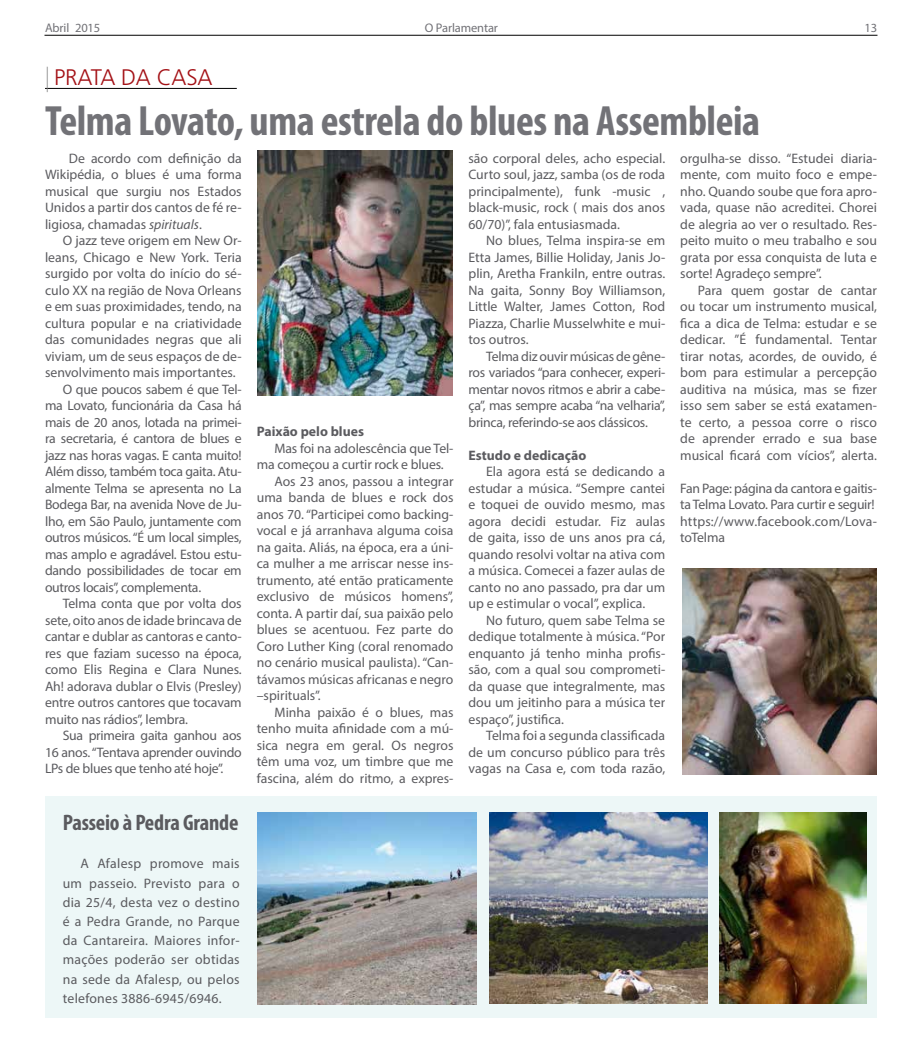
<style>
.page{position:relative;width:922px;height:1063px;background:#fff}
.page>*{position:absolute;margin:0;border:0;box-sizing:border-box;transform-origin:0 0}
.t1{font:700 condensed 42.5px "Myriad Pro";letter-spacing:-.01em;color:#727277}
.t2{font:700 condensed 22.5px "Myriad Pro";letter-spacing:-.01em;color:#5b5b5f}
.t3{font:300 22.5px "Frutiger";letter-spacing:-.01em;color:#a31015}
.t4{font:13.75px/16.5px "Myriad Pro";color:#5b5b5f;text-align:justify}
.t5{font:13.75px/16.5px "Myriad Pro";letter-spacing:-.02em;color:#5b5b5f}
.t6{font:700 13.75px "Myriad Pro";color:#5b5b5f}
.t7{font:12.5px "Myriad Pro";letter-spacing:-.01em;color:#727277}
.s1{font-family:"Existence";font-size:25px;color:#808080}
.s2{color:#fff}
.s3{font-style:italic}
</style>
<div class="page">
<hr style="left:44px;top:35px;width:833px;height:1px;background:#000">
<div style="left:45px;top:796px;width:831px;height:222px;background:#edf7f7"></div>
<hr style="left:45px;top:88px;width:192px;height:1px;background:#000">
<img style="left:257px;top:151px;width:195px;height:244px">
<img style="left:682px;top:569px;width:194px;height:205px">
<img style="left:257px;top:812px;width:219px;height:192px">
<img style="left:489px;top:812px;width:218px;height:192px">
<img style="left:719px;top:812px;width:146px;height:192px">
<p class="t7" style="left:45px;top:20px;width:57px">Abril 2015</p>
<p class="t7" style="left:864px;top:20px;width:14px">13</p>
<p class="t7" style="left:425px;top:20px;width:75px">O Parlamentar</p>
<h2 class="t3" style="left:45px;top:65px;width:193px"><span class="s1">|</span> PRATA DA CASA <span class="s2">.</span></h2>
<h1 class="t1" style="left:45px;top:94px;width:716px">Telma Lovato, uma estrela do blues na Assembleia</h1>
<p class="t4" style="left:45px;top:150px;width:198px;text-indent:24px">De acordo com definição da Wikipédia, o blues é uma forma musical que surgiu nos Estados Unidos a partir dos cantos de fé re&shy;ligiosa, chamadas <span class="s3">spirituals</span>.</p>
<p class="t4" style="left:63px;top:232px;width:180px">O jazz teve origem em New Or-</p>
<p class="t4" style="left:45px;top:249px;width:198px">leans, Chicago e New York. Teria</p>
<p class="t4" style="left:45px;top:265px;width:198px">surgido por volta do início do sé-</p>
<p class="t4" style="left:45px;top:282px;width:198px">culo XX na região de Nova Orleans</p>
<p class="t4" style="left:45px;top:298px;width:198px">e em suas proximidades, tendo, na</p>
<p class="t4" style="left:45px;top:315px;width:198px">cultura popular e na criatividade</p>
<p class="t4" style="left:45px;top:331px;width:198px">das comunidades negras que ali</p>
<p class="t4" style="left:45px;top:348px;width:198px">viviam, um de seus espaços de de-</p>
<p class="t4" style="left:45px;top:364px;width:192px">senvolvimento mais importantes.</p>
<p class="t5" style="left:63px;top:381px;width:180px">O que poucos sabem é que Tel-</p>
<p class="t5" style="left:45px;top:397px;width:198px">ma Lovato, funcionária da Casa há</p>
<p class="t5" style="left:45px;top:414px;width:198px">mais de 20 anos, lotada na primei-</p>
<p class="t5" style="left:45px;top:430px;width:198px">ra secretaria, é cantora de blues e</p>
<p class="t5" style="left:45px;top:447px;width:198px">jazz nas horas vagas. E canta muito!</p>
<p class="t5" style="left:45px;top:463px;width:198px">Além disso, também toca gaita. Atu-</p>
<p class="t5" style="left:45px;top:480px;width:198px">almente Telma se apresenta no La</p>
<p class="t5" style="left:45px;top:496px;width:198px">Bodega Bar, na avenida Nove de Ju-</p>
<p class="t5" style="left:45px;top:513px;width:198px">lho, em São Paulo, juntamente com</p>
<p class="t5" style="left:45px;top:529px;width:198px">outros músicos. “É um local simples,</p>
<p class="t5" style="left:45px;top:546px;width:198px">mas amplo e agradável. Estou estu-</p>
<p class="t5" style="left:45px;top:562px;width:198px">dando possibilidades de tocar em</p>
<p class="t5" style="left:45px;top:579px;width:158px">outros locais”, complementa.</p>
<p class="t4" style="left:63px;top:595px;width:180px">Telma conta que por volta dos</p>
<p class="t4" style="left:45px;top:612px;width:198px">sete, oito anos de idade brincava de</p>
<p class="t4" style="left:45px;top:628px;width:198px">cantar e dublar as cantoras e canto-</p>
<p class="t4" style="left:45px;top:645px;width:198px">res que faziam sucesso na época,</p>
<p class="t4" style="left:45px;top:661px;width:198px">como Elis Regina e Clara Nunes.</p>
<p class="t4" style="left:45px;top:678px;width:198px">Ah! adorava dublar o Elvis (Presley)</p>
<p class="t4" style="left:45px;top:694px;width:198px">entre outros cantores que tocavam</p>
<p class="t4" style="left:45px;top:711px;width:144px">muito nas rádios”, lembra.</p>
<p class="t5" style="left:63px;top:727px;width:180px">Sua primeira gaita ganhou aos</p>
<p class="t5" style="left:45px;top:744px;width:198px">16 anos. “Tentava aprender ouvindo</p>
<p class="t5" style="left:45px;top:760px;width:180px">LPs de blues que tenho até hoje”.</p>
<h2 class="t2" style="left:63px;top:809px;width:177px">Passeio à Pedra Grande</h2>
<p class="t4" style="left:63px;top:854px;width:178px;line-height:19.1px;text-indent:18px">A Afalesp promove mais um passeio. Previsto para o dia 25/4, desta vez o destino é a Pedra Grande, no Parque da Cantareira. Maiores infor&shy;mações poderão ser obtidas na sede da Afalesp, ou pelos telefones 3886-6945/6946.</p>
<p class="t6" style="left:257px;top:422px;width:109px">Paixão pelo blues</p>
<p class="t4" style="left:274px;top:439px;width:180px">Mas foi na adolescência que Tel-</p>
<p class="t4" style="left:257px;top:456px;width:188px">ma começou a curtir rock e blues.</p>
<p class="t4" style="left:274px;top:472px;width:180px">Aos 23 anos, passou a integrar</p>
<p class="t4" style="left:257px;top:489px;width:198px">uma banda de blues e rock dos</p>
<p class="t4" style="left:257px;top:505px;width:198px">anos 70. “Participei como backing-</p>
<p class="t4" style="left:257px;top:522px;width:198px">vocal e já arranhava alguma coisa</p>
<p class="t4" style="left:257px;top:538px;width:198px">na gaita. Aliás, na época, era a úni-</p>
<p class="t4" style="left:257px;top:555px;width:198px">ca mulher a me arriscar nesse ins-</p>
<p class="t4" style="left:257px;top:571px;width:198px">trumento, até então praticamente</p>
<p class="t4" style="left:257px;top:588px;width:198px">exclusivo de músicos homens”,</p>
<p class="t4" style="left:257px;top:604px;width:198px">conta. A partir daí, sua paixão pelo</p>
<p class="t4" style="left:257px;top:621px;width:198px">blues se acentuou. Fez parte do</p>
<p class="t4" style="left:257px;top:637px;width:198px">Coro Luther King (coral renomado</p>
<p class="t4" style="left:257px;top:654px;width:198px">no cenário musical paulista). “Can-</p>
<p class="t4" style="left:257px;top:670px;width:198px">távamos músicas africanas e negro</p>
<p class="t4" style="left:257px;top:687px;width:65px">–spirituals”.</p>
<p class="t4" style="left:274px;top:703px;width:180px">Minha paixão é o blues, mas</p>
<p class="t4" style="left:257px;top:720px;width:198px">tenho muita afinidade com a mú-</p>
<p class="t4" style="left:257px;top:736px;width:198px">sica negra em geral. Os negros</p>
<p class="t4" style="left:257px;top:753px;width:198px">têm uma voz, um timbre que me</p>
<p class="t4" style="left:257px;top:769px;width:198px">fascina, além do ritmo, a expres-</p>
<p class="t4" style="left:468px;top:150px;width:198px">são corporal deles, acho especial.<br>Curto soul, jazz, samba (os de roda principalmente), funk -music , black-music, rock ( mais dos anos 60/70)”, fala entusiasmada.</p>
<p class="t4" style="left:468px;top:232px;width:198px;text-indent:18px">No blues, Telma inspira-se em Etta James, Billie Holiday, Janis Jo&shy;plin, Aretha Frankiln, entre outras.<br>Na gaita, Sonny Boy Williamson, Little Walter, James Cotton, Rod Piazza, Charlie Musselwhite e mui&shy;tos outros.</p>
<p class="t4" style="left:468px;top:348px;width:198px;text-indent:18px">Telma diz ouvir músicas de gêne&shy;ros variados “para conhecer, experi&shy;mentar novos ritmos e abrir a cabe&shy;ça”, mas sempre acaba “na velharia”, brinca, referindo-se aos clássicos.</p>
<p class="t6" style="left:468px;top:446px;width:119px">Estudo e dedicação</p>
<p class="t4" style="left:468px;top:463px;width:198px;text-indent:18px">Ela agora está se dedicando a estudar a música. “Sempre cantei e toquei de ouvido mesmo, mas agora decidi estudar. Fiz aulas de gaita, isso de uns anos pra cá, quando resolvi voltar na ativa com a música. Comecei a fazer aulas de canto no ano passado, pra dar um up e estimular o vocal”, explica.</p>
<p class="t4" style="left:468px;top:612px;width:198px;text-indent:18px">No futuro, quem sabe Telma se dedique totalmente à música. “Por enquanto já tenho minha profis&shy;são, com a qual sou comprometi&shy;da quase que integralmente, mas dou um jeitinho para a música ter espaço”, justifica.</p>
<p class="t4" style="left:468px;top:727px;width:198px;text-indent:18px">Telma foi a segunda classificada de um concurso público para três vagas na Casa e, com toda razão,</p>
<p class="t4" style="left:680px;top:150px;width:198px">orgulha-se disso. “Estudei diaria&shy;mente, com muito foco e empe&shy;nho. Quando soube que fora apro&shy;vada, quase não acreditei. Chorei de alegria ao ver o resultado. Res&shy;peito muito o meu trabalho e sou grata por essa conquista de luta e sorte! Agradeço sempre”.</p>
<p class="t4" style="left:680px;top:282px;width:198px;text-indent:18px">Para quem gostar de cantar ou tocar um instrumento musical, fica a dica de Telma: estudar e se dedicar. ”É fundamental. Tentar tirar notas, acordes, de ouvido, é bom para estimular a percepção auditiva na música, mas se fizer isso sem saber se está exatamen&shy;te certo, a pessoa corre o risco de aprender errado e sua base musical ficará com vícios”, alerta.</p>
<p class="t5" style="left:680px;top:480px;width:198px">Fan Page: página da cantora e gaitis&shy;ta Telma Lovato. Para curtir e seguir! https://www.facebook.com/Lova&shy;toTelma</p>
</div>
